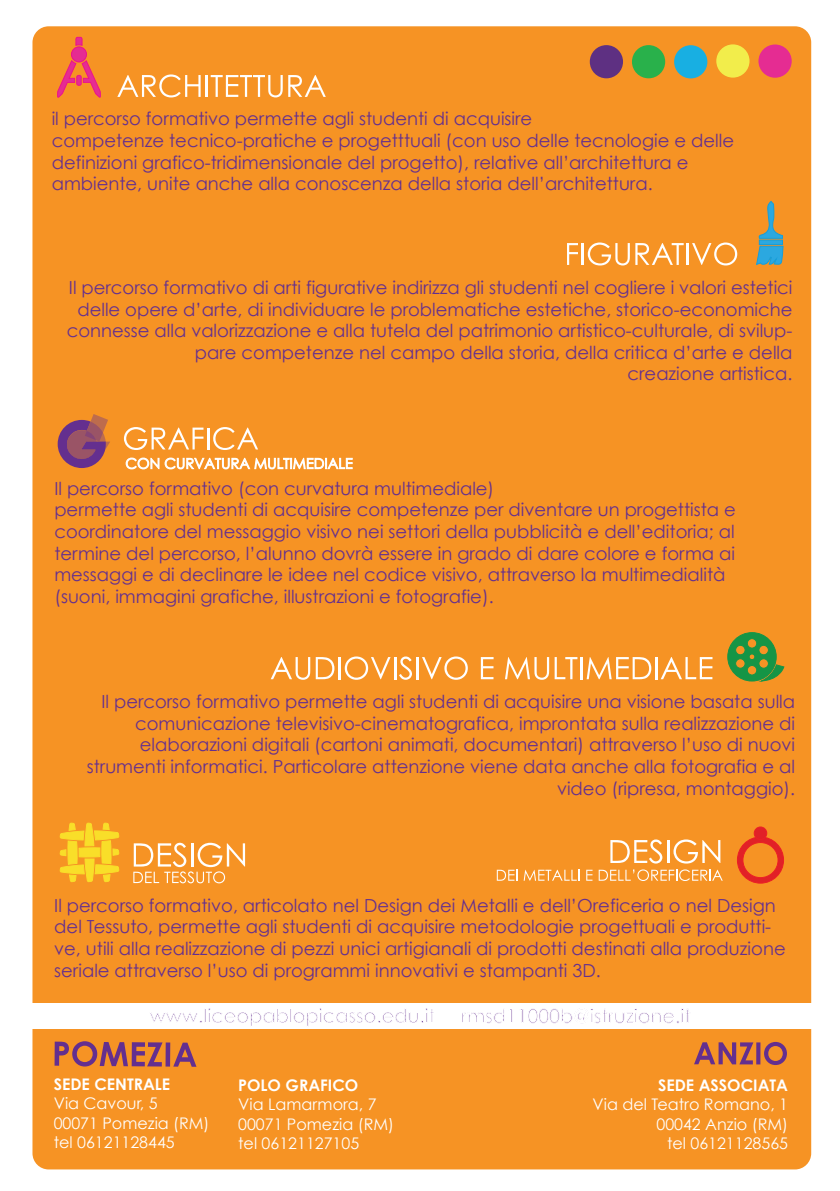
<style>
.page{position:relative;width:840px;height:1191px;background:#fff}
.page>*{position:absolute;margin:0;border:0;box-sizing:border-box;transform-origin:0 0}
.t1{font:18px/21.6px "Century Gothic";color:#642f8f}
.t2{font:16px/19.2px "Century Gothic";color:#fff}
.t3{font:700 16px "Century Gothic";color:#fff}
</style>
<div class="page">
<div style="left:32px;top:26px;width:778px;height:1143px;background:#f69324;border-radius:16px"></div>
<div style="left:758px;top:44px;width:33px;height:34px;background:#e52c92;border-radius:50%"></div>
<div style="left:715px;top:44px;width:34px;height:34px;background:#f2ed4b;border-radius:50%"></div>
<div style="left:673px;top:45px;width:34px;height:33px;background:#18afe2;border-radius:50%"></div>
<div style="left:631px;top:45px;width:33px;height:33px;background:#29b14b;border-radius:50%"></div>
<div style="left:589px;top:45px;width:33px;height:33px;background:#5e3082;border-radius:50%"></div>
<svg style="left:60px;top:822px;width:59px;height:61px"></svg>
<svg style="left:737px;top:836px;width:46px;height:47px"></svg>
<div style="left:753px;top:827px;width:13px;height:12px;background:#e12127;border-radius:50%"></div>
<div style="left:753px;top:826px;width:13px;height:13px;border:1px solid #ec1f26;border-radius:50%"></div>
<svg style="left:133px;top:842px;width:112px;height:41px"></svg>
<svg style="left:610px;top:839px;width:52px;height:24px"></svg>
<hr style="left:666px;top:840px;width:2px;height:23px;background:#fff">
<svg style="left:673px;top:839px;width:47px;height:24px"></svg>
<svg style="left:496px;top:869px;width:21px;height:11px"></svg>
<svg style="left:523px;top:869px;width:56px;height:11px"></svg>
<svg style="left:586px;top:869px;width:6px;height:11px"></svg>
<svg style="left:598px;top:869px;width:124px;height:12px"></svg>
<svg style="left:117px;top:74px;width:83px;height:23px"></svg>
<hr style="left:205px;top:75px;width:3px;height:22px;background:#fff">
<svg style="left:210px;top:75px;width:72px;height:22px"></svg>
<svg style="left:288px;top:75px;width:37px;height:22px"></svg>
<svg style="left:75px;top:37px;width:7px;height:9px"></svg>
<div style="left:71px;top:47px;width:16px;height:15px;background:#e52c92;border-radius:50%"></div>
<div style="left:71px;top:47px;width:16px;height:15px;border:1px solid #eb148b;border-radius:50%"></div>
<svg style="left:57px;top:58px;width:44px;height:40px"></svg>
<svg style="left:567px;top:243px;width:10px;height:22px"></svg>
<hr style="left:581px;top:243px;width:2px;height:22px;background:#fff">
<svg style="left:587px;top:242px;width:42px;height:23px"></svg>
<svg style="left:635px;top:243px;width:48px;height:22px"></svg>
<hr style="left:686px;top:243px;width:2px;height:22px;background:#fff">
<svg style="left:692px;top:242px;width:44px;height:23px"></svg>
<svg style="left:756px;top:200px;width:27px;height:65px"></svg>
<svg style="left:758px;top:240px;width:24px;height:5px"></svg>
<svg style="left:124px;top:427px;width:79px;height:23px"></svg>
<hr style="left:207px;top:427px;width:2px;height:22px;background:#fff">
<svg style="left:213px;top:427px;width:45px;height:23px"></svg>
<svg style="left:126px;top:457px;width:226px;height:12px"></svg>
<svg style="left:58px;top:414px;width:52px;height:54px"></svg>
<svg style="left:727px;top:632px;width:57px;height:49px"></svg>
<svg style="left:270px;top:657px;width:64px;height:23px"></svg>
<hr style="left:338px;top:657px;width:2px;height:22px;background:#fff">
<svg style="left:344px;top:656px;width:46px;height:24px"></svg>
<hr style="left:394px;top:657px;width:2px;height:22px;background:#fff">
<svg style="left:399px;top:656px;width:13px;height:24px"></svg>
<hr style="left:416px;top:657px;width:2px;height:22px;background:#fff">
<svg style="left:422px;top:656px;width:45px;height:24px"></svg>
<svg style="left:480px;top:657px;width:13px;height:22px"></svg>
<svg style="left:505px;top:657px;width:72px;height:23px"></svg>
<hr style="left:580px;top:657px;width:2px;height:22px;background:#fff">
<svg style="left:586px;top:657px;width:65px;height:22px"></svg>
<hr style="left:655px;top:657px;width:2px;height:22px;background:#fff">
<svg style="left:660px;top:657px;width:52px;height:22px"></svg>
<svg style="left:694px;top:1042px;width:59px;height:22px"></svg>
<svg style="left:756px;top:1042px;width:4px;height:22px"></svg>
<svg style="left:764px;top:1042px;width:22px;height:23px"></svg>
<svg style="left:54px;top:1041px;width:108px;height:25px"></svg>
<div style="left:165px;top:1042px;width:5px;height:24px;background:#642f8f"></div>
<svg style="left:173px;top:1042px;width:23px;height:24px"></svg>
<div style="left:5px;top:1003px;width:832px;height:25px;background:#fff"></div>
<svg style="left:150px;top:1008px;width:284px;height:18px"></svg>
<svg style="left:462px;top:1009px;width:50px;height:14px"></svg>
<svg style="left:520px;top:1008px;width:169px;height:15px"></svg>
<p class="t1" style="left:52px;top:108px;width:683px">il percorso formativo permette agli studenti di acquisire<br>competenze tecnico-pratiche e progetttuali (con uso delle tecnologie e delle definizioni grafico-tridimensionale del progetto), relative all’architettura e ambiente, unite anche alla conoscenza della storia dell’architettura.</p>
<p class="t1" style="left:67px;top:276px;width:727px;text-align:right">Il percorso formativo di arti figurative indirizza gli studenti nel cogliere i valori estetici delle opere d’arte, di individuare le problematiche estetiche, storico-economiche connesse alla valorizzazione e alla tutela del patrimonio artistico-culturale, di svilup&shy;pare competenze nel campo della storia, della critica d’arte e della<br>creazione artistica.</p>
<p class="t1" style="left:54px;top:477px;width:682px">Il percorso formativo (con curvatura multimediale)<br>permette agli studenti di acquisire competenze per diventare un progettista e coordinatore del messaggio visivo nei settori della pubblicità e dell’editoria; al termine del percorso, l’alunno dovrà essere in grado di dare colore e forma ai messaggi e di declinare le idee nel codice visivo, attraverso la multimedialità (suoni, immagini grafiche, illustrazioni e fotografie).</p>
<p class="t1" style="left:87px;top:690px;width:709px;text-align:right">Il percorso formativo permette agli studenti di acquisire una visione basata sulla comunicazione televisivo-cinematografica, improntata sulla realizzazione di elaborazioni digitali (cartoni animati, documentari) attraverso l’uso di nuovi strumenti informatici. Particolare attenzione viene data anche alla fotografia e al video (ripresa, montaggio).</p>
<p class="t1" style="left:54px;top:894px;width:732px">Il percorso formativo, articolato nel Design dei Metalli e dell’Oreficeria o nel Design del Tessuto, permette agli studenti di acquisire metodologie progettuali e produtti&shy;ve, utili alla realizzazione di pezzi unici artigianali di prodotti destinati alla produzione seriale attraverso l’uso di programmi innovativi e stampanti 3D.</p>
<p class="t3" style="left:54px;top:1074px;width:118px">SEDE CENTRALE</p>
<p class="t2" style="left:54px;top:1093px;width:157px">Via Cavour, 5<br>00071 Pomezia (RM) tel 06121128445</p>
<p class="t3" style="left:238px;top:1075px;width:121px">POLO GRAFICO</p>
<p class="t2" style="left:238px;top:1094px;width:157px">Via Lamarmora, 7<br>00071 Pomezia (RM) tel 06121127105</p>
<p class="t3" style="left:657px;top:1075px;width:131px">SEDE ASSOCIATA</p>
<p class="t2" style="left:592px;top:1094px;width:197px;text-align:right">Via del Teatro Romano, 1<br>00042 Anzio (RM)<br>tel 06121128565</p>
</div>
